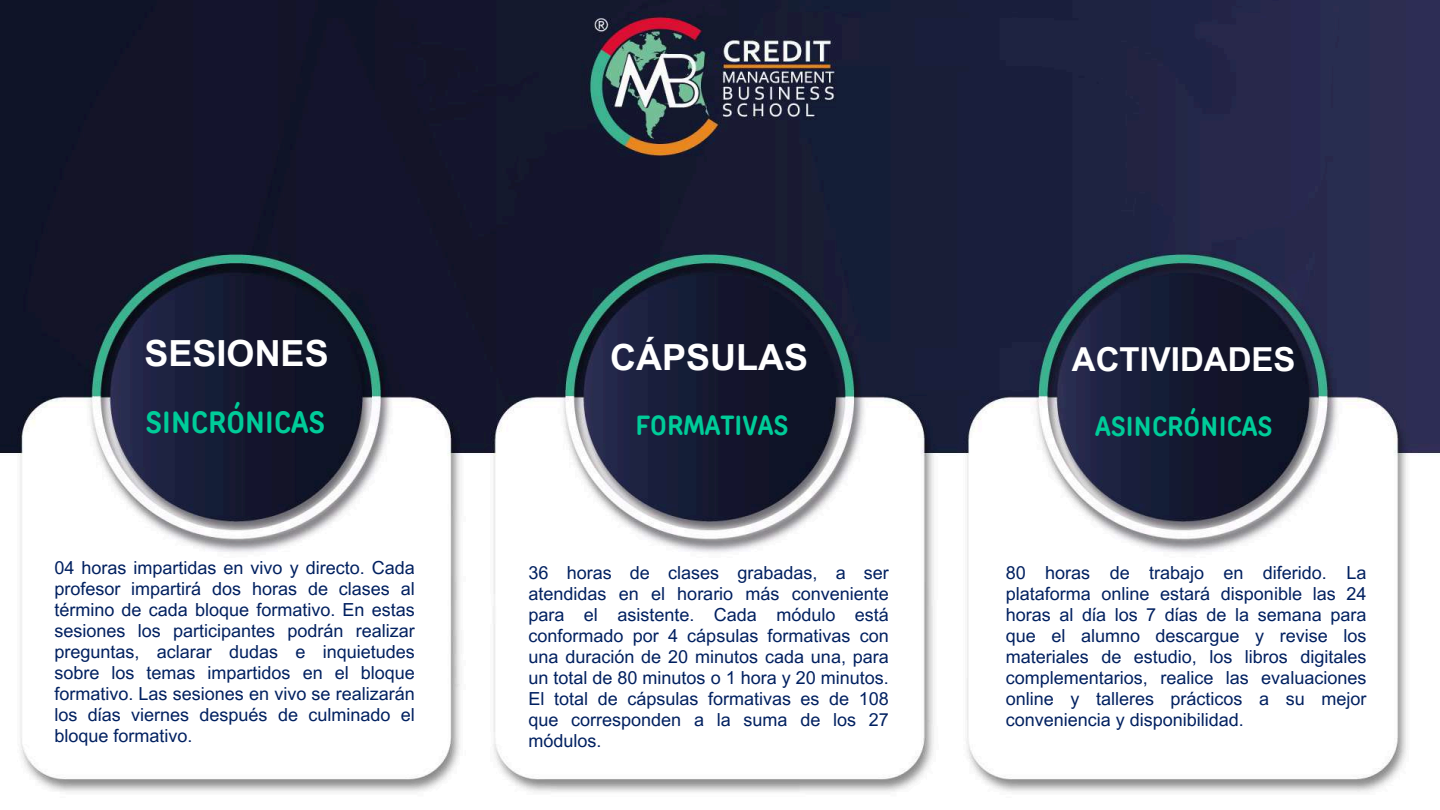
<style>
.page{position:relative;width:1440px;height:810px;background:#fff}
.page>*{position:absolute;margin:0;border:0;box-sizing:border-box;transform-origin:0 0}
.t1{font:700 36px "Arial MT Pro";color:#fff}
.t2{font:700 33px "Arial MT Pro";color:#fff}
.t3{font:700 30px "TT Rounds Condensed";letter-spacing:.01em;color:#0c9}
.t4{font:700 27px "TT Rounds Condensed";letter-spacing:.01em;color:#0c9}
.t5{font:18px/21px "Arial MT Pro";color:#002060;text-align:justify}
</style>
<div class="page">
<img style="left:0;top:0;width:1440px;height:792px">
<h1 class="t1" style="left:145px;top:339px;width:186px">SESIONES</h1>
<h1 class="t1" style="left:610px;top:344px;width:200px">CÁPSULAS</h1>
<h2 class="t2" style="left:1072px;top:347px;width:225px">ACTIVIDADES</h2>
<h3 class="t3" style="left:146px;top:404px;width:181px">SINCRÓNICAS</h3>
<h3 class="t4" style="left:635px;top:409px;width:154px">FORMATIVAS</h3>
<h3 class="t4" style="left:1095px;top:410px;width:179px">ASINCRÓNICAS</h3>
<p class="t5" style="left:54px;top:559px;width:362px">04 horas impartidas en vivo y directo. Cada profesor impartirá dos horas de clases al término de cada bloque formativo. En estas sesiones los participantes podrán realizar preguntas, aclarar dudas e inquietudes sobre los temas impartidos en el bloque formativo. Las sesiones en vivo se realizarán los días viernes después de culminado el bloque formativo.</p>
<p class="t5" style="left:528px;top:564px;width:362px">36 horas de clases grabadas, a ser atendidas en el horario más conveniente para el asistente. Cada módulo está conformado por 4 cápsulas formativas con una duración de 20 minutos cada una, para un total de 80 minutos o 1 hora y 20 minutos.<br>El total de cápsulas formativas es de 108 que corresponden a la suma de los 27 módulos.</p>
<p class="t5" style="left:1006px;top:564px;width:362px">80 horas de trabajo en diferido. La plataforma online estará disponible las 24 horas al día los 7 días de la semana para que el alumno descargue y revise los materiales de estudio, los libros digitales complementarios, realice las evaluaciones online y talleres prácticos a su mejor conveniencia y disponibilidad.</p>
</div>
